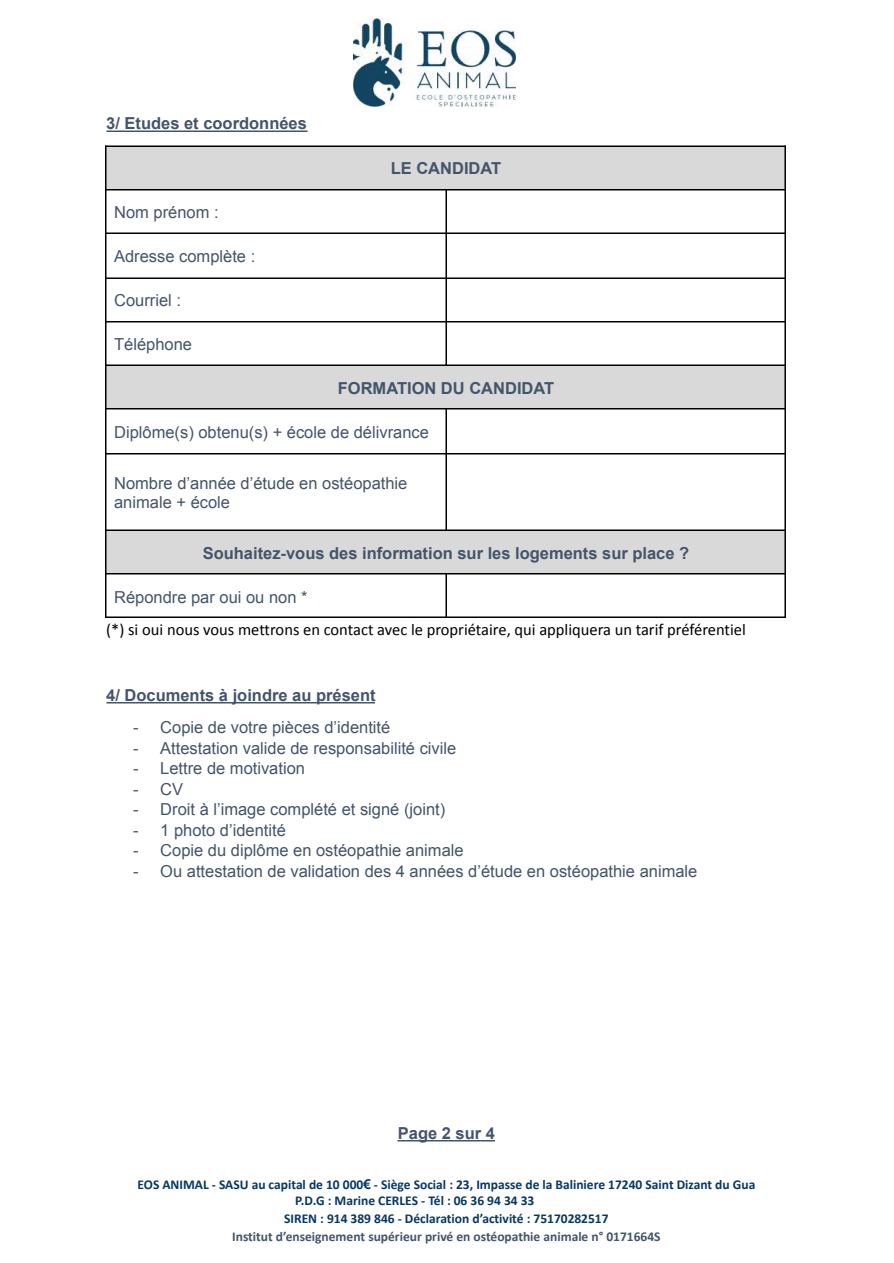
<style>
.page{position:relative;width:894px;height:1263px;background:#fff}
.page>*{position:absolute;margin:0;border:0;box-sizing:border-box;transform-origin:0 0}
.t1{font:16.5px/18.9px "Arial";color:#44546a}
.t2{font:700 16.5px "Arial";color:#44546a}
.t3{font:16.5px "Calibri";color:#000}
.t4{font:700 13.5px/16px "Calibri";color:#073762}
.t5{font:700 13.5px "Calibri";color:#44546a}
.s1{font-family:"Arial"}
</style>
<div class="page">
<img style="left:354px;top:19px;width:162px;height:87px">
<div style="left:106px;top:146px;width:680px;height:44px;background:#d9d9d9"></div>
<div style="left:106px;top:365px;width:680px;height:44px;background:#d9d9d9"></div>
<div style="left:106px;top:530px;width:680px;height:44px;background:#d9d9d9"></div>
<hr style="left:106px;top:131px;width:202px;height:1px;background:#44546a">
<hr style="left:106px;top:702px;width:269px;height:1px;background:#44546a">
<hr style="left:398px;top:1140px;width:97px;height:2px;background:#44546a">
<hr style="left:105px;top:145px;width:1px;height:473px;background:#000">
<hr style="left:446px;top:189px;width:1px;height:177px;background:#000">
<hr style="left:446px;top:408px;width:1px;height:123px;background:#000">
<hr style="left:446px;top:573px;width:1px;height:45px;background:#000">
<hr style="left:784px;top:145px;width:2px;height:473px;background:#000">
<hr style="left:105px;top:145px;width:681px;height:2px;background:#000">
<hr style="left:105px;top:189px;width:681px;height:2px;background:#000">
<hr style="left:105px;top:232px;width:681px;height:2px;background:#000">
<hr style="left:105px;top:277px;width:681px;height:2px;background:#000">
<hr style="left:105px;top:321px;width:681px;height:1px;background:#000">
<hr style="left:105px;top:365px;width:681px;height:1px;background:#000">
<hr style="left:105px;top:408px;width:681px;height:1px;background:#000">
<hr style="left:105px;top:453px;width:681px;height:1px;background:#000">
<hr style="left:105px;top:529px;width:681px;height:2px;background:#000">
<hr style="left:105px;top:573px;width:681px;height:1px;background:#000">
<hr style="left:105px;top:617px;width:681px;height:1px;background:#000">
<p class="t2" style="left:106px;top:114px;width:202px">3/ Etudes et coordonnées</p>
<p class="t1" style="left:114px;top:203px;width:106px">Nom prénom :</p>
<p class="t1" style="left:114px;top:247px;width:143px">Adresse complète :</p>
<p class="t1" style="left:114px;top:291px;width:68px">Courriel :</p>
<p class="t1" style="left:114px;top:335px;width:79px">Téléphone</p>
<p class="t2" style="left:391px;top:160px;width:112px">LE CANDIDAT</p>
<p class="t2" style="left:338px;top:379px;width:218px">FORMATION DU CANDIDAT</p>
<p class="t1" style="left:114px;top:423px;width:316px">Diplôme(s) obtenu(s) + école de délivrance</p>
<p class="t1" style="left:114px;top:474px;width:295px">Nombre d’année d’étude en ostéopathie animale + école</p>
<p class="t2" style="left:203px;top:544px;width:488px">Souhaitez-vous des information sur les logements sur place ?</p>
<p class="t1" style="left:114px;top:587px;width:195px">Répondre par oui ou non *</p>
<p class="t3" style="left:106px;top:623px;width:641px">(*) si oui nous vous mettrons en contact avec le propriétaire, qui appliquera un tarif préférentiel</p>
<p class="t2" style="left:106px;top:686px;width:271px">4/ Documents à joindre au présent</p>
<p class="t1" style="left:133px;top:718px;width:259px">- Copie de votre pièces d’identité</p>
<p class="t1" style="left:133px;top:738px;width:325px">- Attestation valide de responsabilité civile</p>
<p class="t1" style="left:133px;top:759px;width:173px">- Lettre de motivation</p>
<p class="t1" style="left:133px;top:779px;width:51px">- CV</p>
<p class="t1" style="left:133px;top:800px;width:314px">- Droit à l’image complété et signé (joint)</p>
<p class="t1" style="left:133px;top:820px;width:154px">- 1 photo d’identité</p>
<p class="t1" style="left:133px;top:841px;width:332px">- Copie du diplôme en ostéopathie animale</p>
<p class="t1" style="left:133px;top:861px;width:566px">- Ou attestation de validation des 4 années d’étude en ostéopathie animale</p>
<p class="t2" style="left:398px;top:1124px;width:99px">Page 2 sur 4</p>
<p class="t4" style="left:295px;top:1178px;width:462px;text-indent:-158px">EOS ANIMAL - SASU au capital de 10 000<span class="s1">€</span> - Siège Social : 23, Impasse de la Baliniere 17240 Saint Dizant du Gua<br>P.D.G : Marine CERLES - Tél : 06 36 94 34 33</p>
<p class="t4" style="left:284px;top:1212px;width:326px">SIREN : 914 389 846 - Déclaration d’activité : 75170282517</p>
<p class="t5" style="left:232px;top:1231px;width:430px">Institut d’enseignement supérieur privé en ostéopathie animale n° 0171664S</p>
</div>
